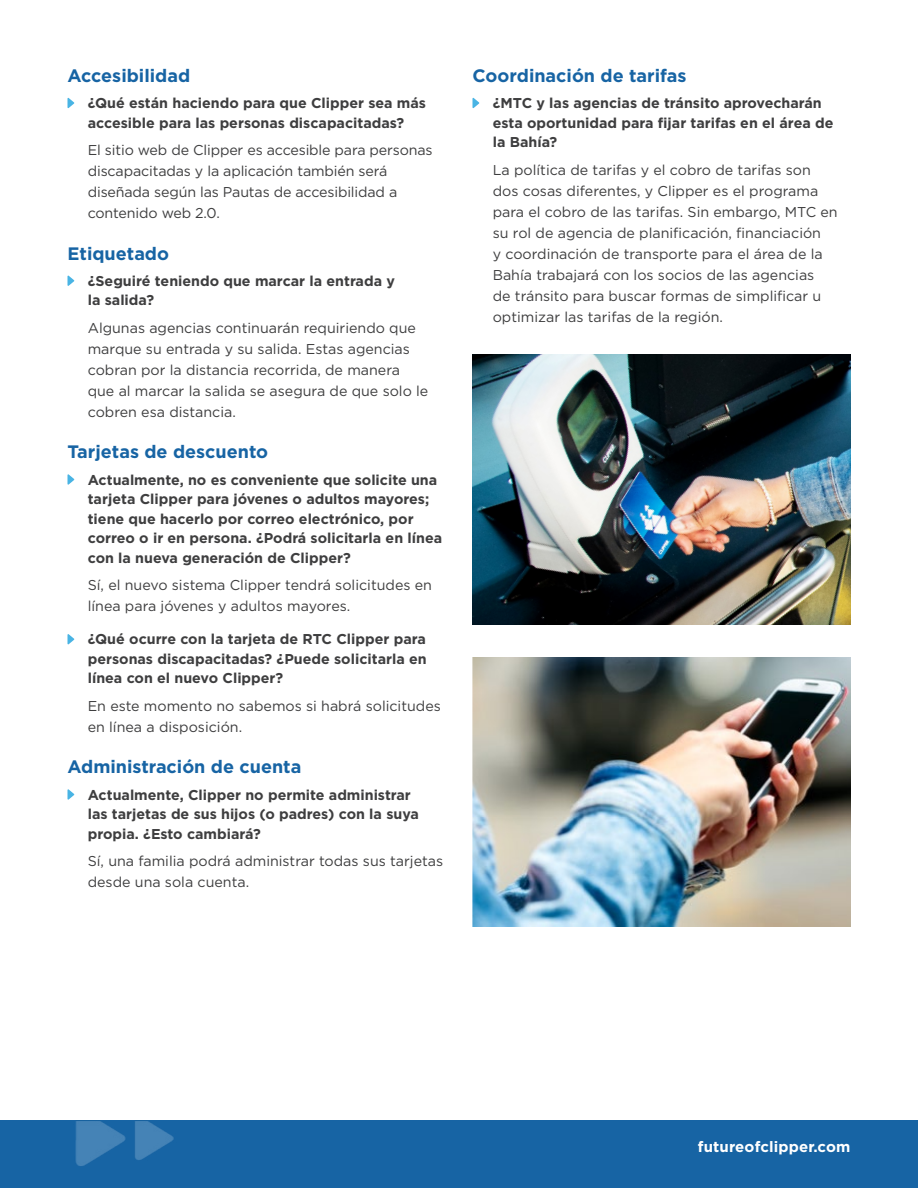
<style>
.page{position:relative;width:918px;height:1188px;background:#fff}
.page>*{position:absolute;margin:0;border:0;box-sizing:border-box;transform-origin:0 0}
.Subheads{font:700 18px "Gotham";color:#1764a4}
.t1{font:700 15px "Gotham";letter-spacing:.01em;color:#fff}
.Body_copy{font:14.25px/21px "Gotham";color:#3e3e3f}
.Question{font:700 14.25px/19.5px "Gotham";color:#3e3e3f}
</style>
<div class="page">
<div style="left:0;top:1120px;width:918px;height:68px;background:#1764a4"></div>
<img style="left:75px;top:1121px;width:99px;height:45px">
<svg style="left:67px;top:98px;width:7px;height:10px"></svg>
<svg style="left:67px;top:275px;width:7px;height:11px"></svg>
<svg style="left:67px;top:474px;width:7px;height:11px"></svg>
<svg style="left:67px;top:634px;width:7px;height:11px"></svg>
<svg style="left:67px;top:789px;width:7px;height:11px"></svg>
<svg style="left:472px;top:98px;width:7px;height:10px"></svg>
<img style="left:472px;top:657px;width:378px;height:270px">
<img style="left:472px;top:355px;width:379px;height:270px">
<p class="Subheads" style="left:68px;top:64px;width:124px">Accesibilidad</p>
<p class="Question" style="left:88px;top:93px;width:340px">¿Qué están haciendo para que Clipper sea más accesible para las personas discapacitadas?</p>
<p class="Body_copy" style="left:88px;top:140px;width:346px">El sitio web de Clipper es accesible para personas discapacitadas y la aplicación también será diseñada según las Pautas de accesibilidad a contenido web 2.0.</p>
<p class="Subheads" style="left:68px;top:241px;width:103px">Etiquetado</p>
<p class="Question" style="left:88px;top:271px;width:309px">¿Seguiré teniendo que marcar la entrada y la salida?</p>
<p class="Body_copy" style="left:88px;top:317px;width:342px">Algunas agencias continuarán requiriendo que marque su entrada y su salida. Estas agencias cobran por la distancia recorrida, de manera que al marcar la salida se asegura de que solo le cobren esa distancia.</p>
<p class="Subheads" style="left:68px;top:440px;width:202px">Tarjetas de descuento</p>
<p class="Question" style="left:88px;top:470px;width:356px">Actualmente, no es conveniente que solicite una tarjeta Clipper para jóvenes o adultos mayores; tiene que hacerlo por correo electrónico, por correo o ir en persona. ¿Podrá solicitarla en línea con la nueva generación de Clipper?</p>
<p class="Body_copy" style="left:88px;top:575px;width:346px">Sí, el nuevo sistema Clipper tendrá solicitudes en línea para jóvenes y adultos mayores.</p>
<p class="Question" style="left:88px;top:630px;width:341px;text-align:justify">¿Qué ocurre con la tarjeta de RTC Clipper para personas discapacitadas? ¿Puede solicitarla en línea con el nuevo Clipper?</p>
<p class="Body_copy" style="left:88px;top:695px;width:355px">En este momento no sabemos si habrá solicitudes en línea a disposición.</p>
<p class="Subheads" style="left:68px;top:755px;width:235px">Administración de cuenta</p>
<p class="Question" style="left:88px;top:785px;width:333px">Actualmente, Clipper no permite administrar las tarjetas de sus hijos (o padres) con la suya propia. ¿Esto cambiará?</p>
<p class="Body_copy" style="left:88px;top:851px;width:357px">Sí, una familia podrá administrar todas sus tarjetas desde una sola cuenta.</p>
<p class="Subheads" style="left:472px;top:64px;width:216px">Coordinación de tarifas</p>
<p class="Question" style="left:493px;top:93px;width:342px">¿MTC y las agencias de tránsito aprovecharán esta oportunidad para fijar tarifas en el área de la Bahía?</p>
<p class="Body_copy" style="left:493px;top:159px;width:347px">La política de tarifas y el cobro de tarifas son dos cosas diferentes, y Clipper es el programa para el cobro de las tarifas. Sin embargo, MTC en su rol de agencia de planificación, financiación<br>y coordinación de transporte para el área de la Bahía trabajará con los socios de las agencias<br>de tránsito para buscar formas de simplificar u optimizar las tarifas de la región.</p>
<p class="t1" style="left:698px;top:1136px;width:154px">futureofclipper.com</p>
</div>
